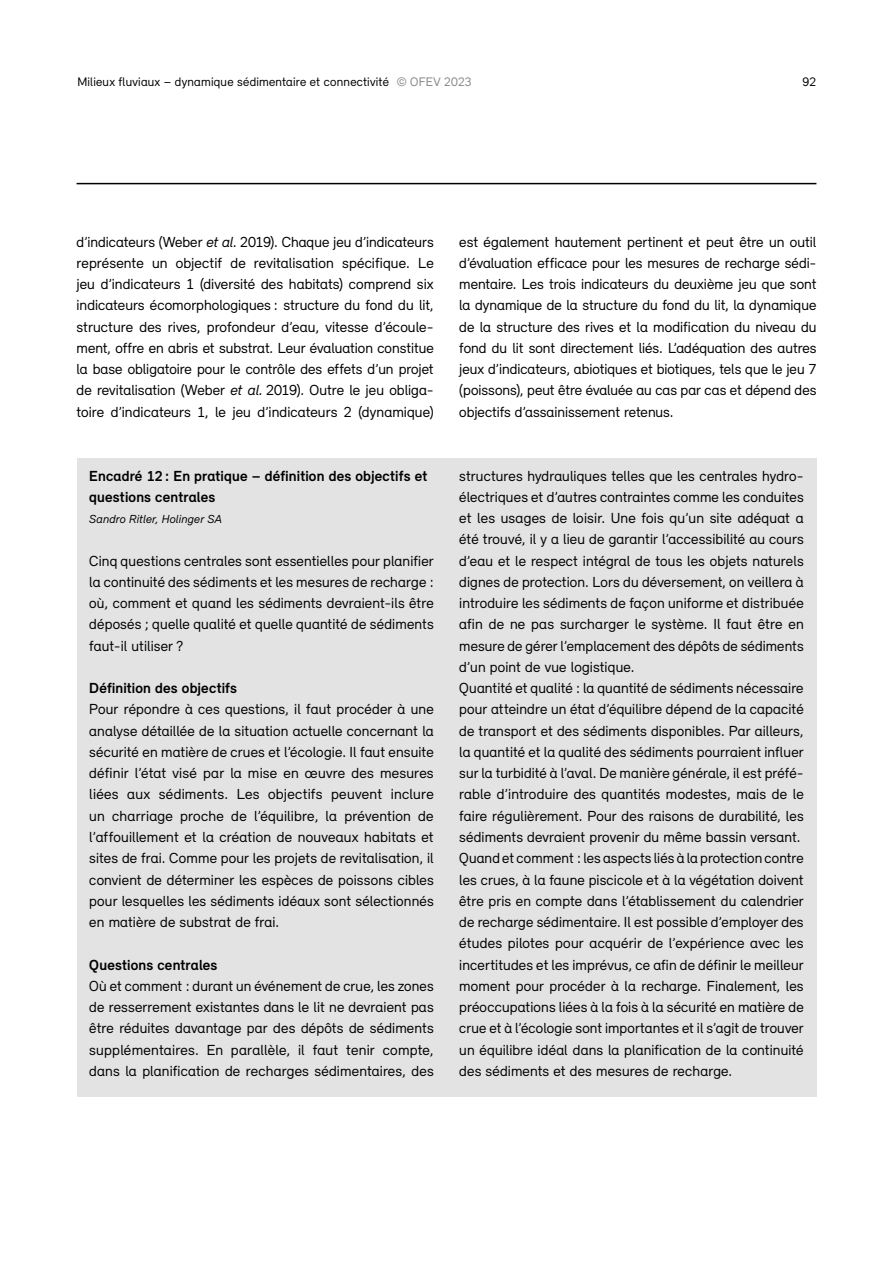
<style>
.page{position:relative;width:893px;height:1263px;background:#fff}
.page>*{position:absolute;margin:0;border:0;box-sizing:border-box;transform-origin:0 0}
._07_Grundtext{font:15px/21.3px "Relevant";letter-spacing:.005em;color:#000;text-align:justify}
._07_Grundtext_o_Abst{font:15px/21.3px "Relevant";letter-spacing:.01em;color:#000;text-align:justify}
._07_Untertitel{font:700 15px/21.3px "Relevant";letter-spacing:.01em;color:#000}
.t1{font:12.75px "Relevant";letter-spacing:.015em;color:#000}
._08_Legende_Text{font:italic 12px "Relevant";letter-spacing:.02em;color:#000}
.s1{color:#878787}
.s2{font-style:italic}
</style>
<div class="page">
<hr style="left:77px;top:183px;width:739px;height:1px;background:#000">
<div style="left:77px;top:459px;width:739px;height:638px;background:#e3e3e3"></div>
<p class="t1" style="left:77px;top:74px;width:396px">Milieux fluviaux – dynamique sédimentaire et connectivité <span class="s1">© OFEV 2023</span></p>
<p class="t1" style="left:802px;top:74px;width:15px">92</p>
<p class="_07_Grundtext" style="left:77px;top:231px;width:359px">d’indicateurs (Weber <span class="s2">et al.</span> 2019). Chaque jeu d’indicateurs représente un objectif de revitalisation spécifique. Le jeu d’indicateurs 1 (diversité des habitats) comprend six indicateurs écomorphologiques : structure du fond du lit, structure des rives, profondeur d’eau, vitesse d’écoule&shy;ment, offre en abris et substrat. Leur évaluation constitue la base obligatoire pour le contrôle des effets d’un projet de revitalisation (Weber <span class="s2">et al.</span> 2019). Outre le jeu obliga&shy;toire d’indicateurs 1, le jeu d’indicateurs 2 (dynamique)</p>
<p class="_07_Grundtext" style="left:459px;top:231px;width:359px">est également hautement pertinent et peut être un outil d’évaluation efficace pour les mesures de recharge sédi&shy;mentaire. Les trois indicateurs du deuxième jeu que sont la dynamique de la structure du fond du lit, la dynamique de la structure des rives et la modification du niveau du fond du lit sont directement liés. L’adéquation des autres jeux d’indicateurs, abiotiques et biotiques, tels que le jeu 7 (poissons), peut être évaluée au cas par cas et dépend des objectifs d’assainissement retenus.</p>
<h3 class="_07_Untertitel" style="left:89px;top:465px;width:340px">Encadré 12 : En pratique – définition des objectifs et questions centrales</h3>
<p class="_08_Legende_Text" style="left:89px;top:511px;width:134px">Sandro Ritler, Holinger SA</p>
<p class="_07_Grundtext" style="left:89px;top:550px;width:346px">Cinq questions centrales sont essentielles pour planifier la continuité des sédiments et les mesures de recharge : où, comment et quand les sédiments devraient-ils être déposés ; quelle qualité et quelle quantité de sédiments faut-il utiliser ?</p>
<h3 class="_07_Untertitel" style="left:89px;top:677px;width:149px">Définition des objectifs</h3>
<p class="_07_Grundtext" style="left:89px;top:698px;width:346px">Pour répondre à ces questions, il faut procéder à une analyse détaillée de la situation actuelle concernant la sécurité en matière de crues et l’écologie. Il faut ensuite définir l’état visé par la mise en œuvre des mesures liées aux sédiments. Les objectifs peuvent inclure un charriage proche de l’équilibre, la prévention de l’affouillement et la création de nouveaux habitats et sites de frai. Comme pour les projets de revitalisation, il convient de déterminer les espèces de poissons cibles pour lesquelles les sédiments idéaux sont sélectionnés en matière de substrat de frai.</p>
<h3 class="_07_Untertitel" style="left:89px;top:954px;width:130px">Questions centrales</h3>
<p class="_07_Grundtext_o_Abst" style="left:89px;top:975px;width:346px">Où et comment : durant un événement de crue, les zones de resserrement existantes dans le lit ne devraient pas être réduites davantage par des dépôts de sédiments supplémentaires. En parallèle, il faut tenir compte, dans la planification de recharges sédimentaires, des</p>
<p class="_07_Grundtext_o_Abst" style="left:459px;top:465px;width:346px;text-align:left">structures hydrauliques telles que les centrales hydro&shy;électriques et d’autres contraintes comme les conduites et les usages de loisir. Une fois qu’un site adéquat a été trouvé, il y a lieu de garantir l’accessibilité au cours d’eau et le respect intégral de tous les objets naturels dignes de protection. Lors du déversement, on veillera à introduire les sédiments de façon uniforme et distribuée afin de ne pas surcharger le système. Il faut être en mesure de gérer l’emplacement des dépôts de sédiments d’un point de vue logistique.</p>
<p class="_07_Grundtext_o_Abst" style="left:459px;top:677px;width:346px">Quantité et qualité : la quantité de sédiments nécessaire pour atteindre un état d’équilibre dépend de la capacité de transport et des sédiments disponibles. Par ailleurs, la quantité et la qualité des sédiments pourraient influer sur la turbidité à l’aval. De manière générale, il est préfé&shy;rable d’introduire des quantités modestes, mais de le faire régulièrement. Pour des raisons de durabilité, les sédiments devraient provenir du même bassin versant.</p>
<p class="_07_Grundtext" style="left:459px;top:847px;width:346px">Quand et comment : les aspects liés à la protection contre les crues, à la faune piscicole et à la végétation doivent être pris en compte dans l’établissement du calendrier de recharge sédimentaire. Il est possible d’employer des études pilotes pour acquérir de l’expérience avec les incertitudes et les imprévus, ce afin de définir le meilleur moment pour procéder à la recharge. Finalement, les préoccupations liées à la fois à la sécurité en matière de crue et à l’écologie sont importantes et il s’agit de trouver un équilibre idéal dans la planification de la continuité des sédiments et des mesures de recharge.</p>
</div>
